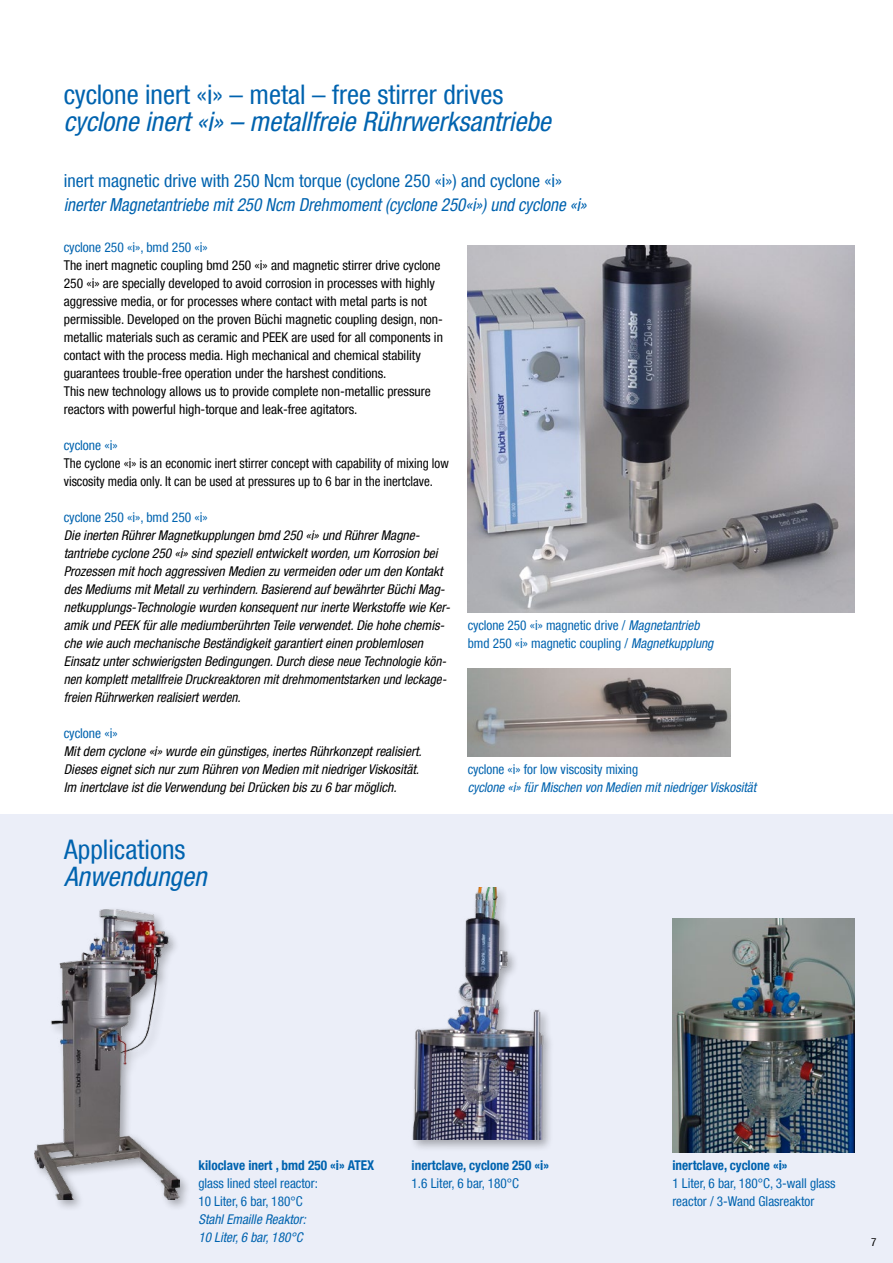
<style>
.page{position:relative;width:893px;height:1263px;background:#fff}
.page>*{position:absolute;margin:0;border:0;box-sizing:border-box;transform-origin:0 0}
.t1{font:italic condensed 27px "Helvetica Neue LT Com";color:#0063af}
.t2{font:condensed 27px "Helvetica Neue LT Com";color:#0063af}
.t3{font:italic condensed 18px "Helvetica Neue LT Com";color:#0063af;scale:.95 1}
.t4{font:condensed 18px "Helvetica Neue LT Com";color:#0063af}
.t5{font:italic condensed 13.5px/18px "Helvetica Neue LT Com";color:#000}
.t6{font:condensed 13.5px/18px "Helvetica Neue LT Com";color:#000}
.t7{font:condensed 13.5px/18px "Helvetica Neue LT Com";color:#0063af}
.t8{font:condensed 13.5px/18px "Helvetica Neue LT Com";color:#000;scale:.96 1}
.t9{font:italic condensed 13.5px/18px "Helvetica Neue LT Com";color:#0063af}
.t10{font:700 condensed 13.5px "Helvetica Neue LT Com";color:#0063af}
.t11{font:condensed 11.25px "Helvetica Neue LT Com";color:#000}
.s1{font-style:italic}
</style>
<div class="page">
<div style="left:0;top:815px;width:893px;height:448px;background:#ebeef8"></div>
<img style="left:468px;top:245px;width:387px;height:367px">
<img style="left:672px;top:918px;width:182px;height:234px">
<div style="left:31px;top:905px;width:160px;height:306px;background:#000;opacity:.3"></div>
<img style="left:35px;top:909px;width:144px;height:290px">
<img style="left:468px;top:669px;width:263px;height:87px">
<div style="left:410px;top:884px;width:144px;height:268px;background:#000;opacity:.3"></div>
<img style="left:410px;top:888px;width:144px;height:252px">
<h1 class="t2" style="left:64px;top:79px;width:441px">cyclone inert «i» – metal – free stirrer drives</h1>
<h1 class="t1" style="left:64px;top:106px;width:489px">cyclone inert «i» – metallfreie Rührwerksantriebe</h1>
<h2 class="t4" style="left:64px;top:170px;width:500px">inert magnetic drive with 250 Ncm torque (cyclone 250 «i») and cyclone «i»</h2>
<h2 class="t3" style="left:64px;top:194px;width:552px">inerter Magnetantriebe mit 250 Ncm Drehmoment (cyclone 250«i») und cyclone «i»</h2>
<p class="t7" style="left:64px;top:238px;width:146px">cyclone 250 «i», bmd 250 «i»</p>
<p class="t6" style="left:64px;top:256px;width:381px">The inert magnetic coupling bmd 250 «i» and magnetic stirrer drive cyclone 250 «i» are specially developed to avoid corrosion in processes with highly aggressive media, or for processes where contact with metal parts is not permissible. Developed on the proven Büchi magnetic coupling design, non&shy;metallic materials such as ceramic and PEEK are used for all components in contact with the process media. High mechanical and chemical stability guarantees trouble-free operation under the harshest conditions.<br>This new technology allows us to provide complete non-metallic pressure reactors with powerful high-torque and leak-free agitators.</p>
<p class="t7" style="left:64px;top:436px;width:55px">cyclone «i»</p>
<p class="t8" style="left:64px;top:454px;width:402px">The cyclone «i» is an economic inert stirrer concept with capability of mixing low viscosity media only. It can be used at pressures up to 6 bar in the inertclave.</p>
<p class="t7" style="left:64px;top:508px;width:146px">cyclone 250 «i», bmd 250 «i»</p>
<p class="t5" style="left:64px;top:526px;width:388px">Die inerten Rührer Magnetkupplungen bmd 250 «i» und Rührer Magne&shy;tantriebe cyclone 250 «i» sind speziell entwickelt worden, um Korrosion bei Prozessen mit hoch aggressiven Medien zu vermeiden oder um den Kontakt des Mediums mit Metall zu verhindern. Basierend auf bewährter Büchi Mag&shy;netkupplungs-Technologie wurden konsequent nur inerte Werkstoffe wie Ker&shy;amik und PEEK für alle mediumberührten Teile verwendet. Die hohe chemis&shy;che wie auch mechanische Beständigkeit garantiert einen problemlosen Einsatz unter schwierigsten Bedingungen. Durch diese neue Technologie kön&shy;nen komplett metallfreie Druckreaktoren mit drehmomentstarken und leckage&shy;freien Rührwerken realisiert werden.</p>
<p class="t7" style="left:64px;top:724px;width:55px">cyclone «i»</p>
<p class="t5" style="left:64px;top:742px;width:359px">Mit dem cyclone «i» wurde ein günstiges, inertes Rührkonzept realisiert.<br>Dieses eignet sich nur zum Rühren von Medien mit niedriger Viskosität.<br>Im inertclave ist die Verwendung bei Drücken bis zu 6 bar möglich.</p>
<p class="t7" style="left:468px;top:616px;width:247px">cyclone 250 «i» magnetic drive / <span class="s1">Magnetantrieb </span>bmd 250 «i» magnetic coupling / <span class="s1">Magnetkupplung</span></p>
<p class="t7" style="left:468px;top:760px;width:172px">cyclone «i» for low viscosity mixing</p>
<p class="t9" style="left:468px;top:778px;width:290px">cyclone «i» für Mischen von Medien mit niedriger Viskosität</p>
<h1 class="t2" style="left:64px;top:834px;width:123px">Applications</h1>
<h1 class="t1" style="left:64px;top:861px;width:144px">Anwendungen</h1>
<p class="t10" style="left:198px;top:1157px;width:177px">kiloclave inert , bmd 250 «i» ATEX</p>
<p class="t7" style="left:198px;top:1174px;width:121px">glass lined steel reactor:<br>10 Liter, 6 bar, 180°C</p>
<p class="t9" style="left:198px;top:1210px;width:109px">Stahl Emaille Reaktor:<br>10 Liter, 6 bar, 180°C</p>
<p class="t10" style="left:412px;top:1157px;width:139px">inertclave, cyclone 250 «i»</p>
<p class="t7" style="left:412px;top:1174px;width:109px">1.6 Liter, 6 bar, 180°C</p>
<p class="t10" style="left:672px;top:1157px;width:117px">inertclave, cyclone «i»</p>
<p class="t7" style="left:672px;top:1174px;width:165px">1 Liter, 6 bar, 180°C, 3-wall glass reactor / 3-Wand Glasreaktor</p>
<p class="t11" style="left:871px;top:1235px;width:7px">7</p>
</div>
